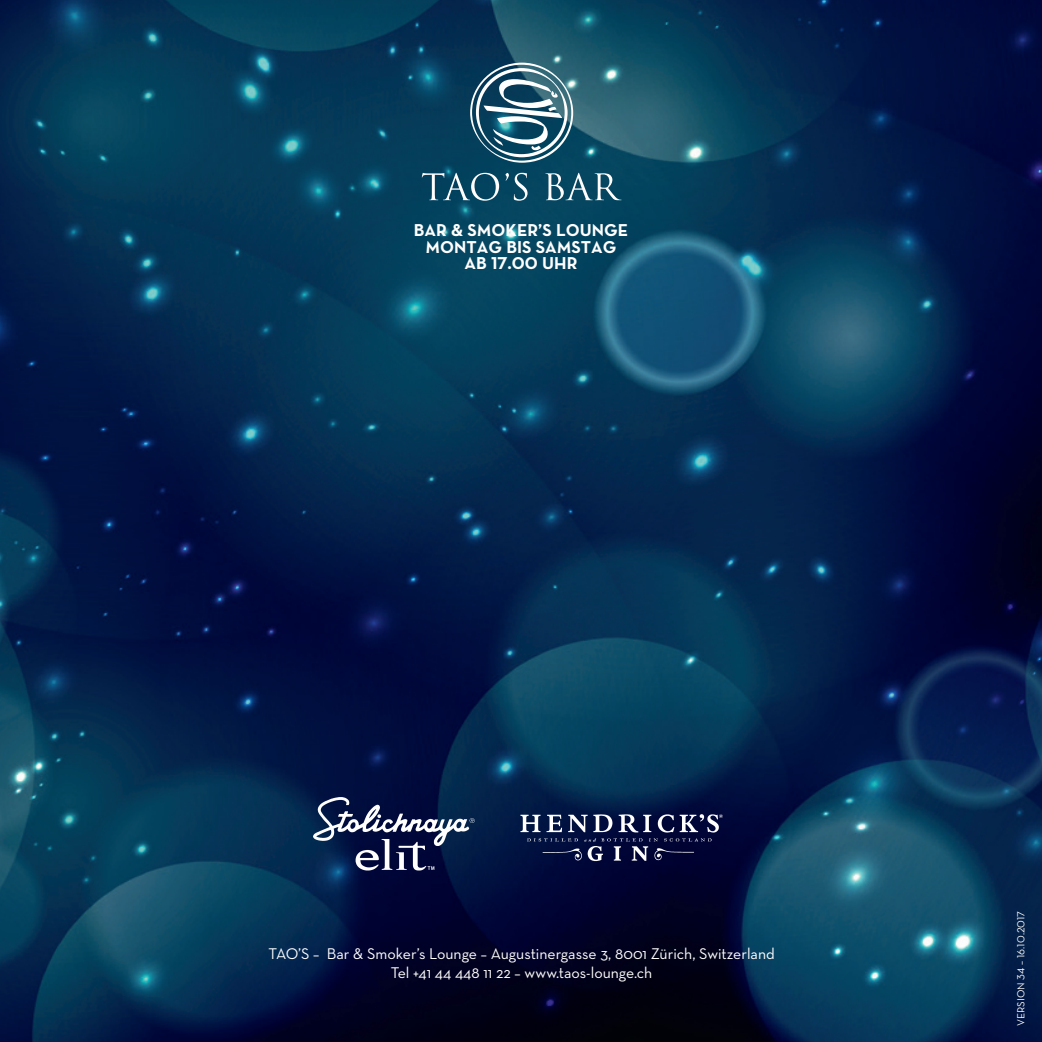
<style>
.page{position:relative;width:1042px;height:1042px;background:#fff}
.page>*{position:absolute;margin:0;border:0;box-sizing:border-box;transform-origin:0 0}
.t1{font:17.5px/16.6px "Neutra Text Bold Alt";color:#fff;text-align:center}
.t2{font:15.75px/18.9px "Neutra Text";color:#fff;text-align:center}
.t3{font:10.5px "Neutra Text Book Alt";color:#fff}
</style>
<div class="page">
<img style="left:0;top:0;width:1042px;height:1042px">
<svg style="left:422px;top:173px;width:77px;height:28px;background:#37697f"></svg>
<svg style="left:505px;top:173px;width:22px;height:28px"></svg>
<svg style="left:470px;top:63px;width:103px;height:100px"></svg>
<svg style="left:545px;top:173px;width:76px;height:27px;background:#417185"></svg>
<img style="left:354px;top:846px;width:80px;height:25px">
<img style="left:313px;top:794px;width:162px;height:52px">
<img style="left:515px;top:811px;width:209px;height:53px">
<p class="t1" style="left:414px;top:221px;width:216px">BAR &amp; SMOKER’S LOUNGE<br>MONTAG BIS SAMSTAG<br>AB 17.00 UHR</p>
<p class="t2" style="left:269px;top:943px;width:508px">TAO’S – Bar &amp; Smoker’s Lounge – Augustinergasse 3, 8001 Zürich, Switzerland<br>Tel +41 44 448 11 22 – www.taos-lounge.ch</p>
<p class="t3" style="left:1014px;top:1026px;width:116px;rotate:-90deg">VERSION 34 – 16.10.2017</p>
</div>
